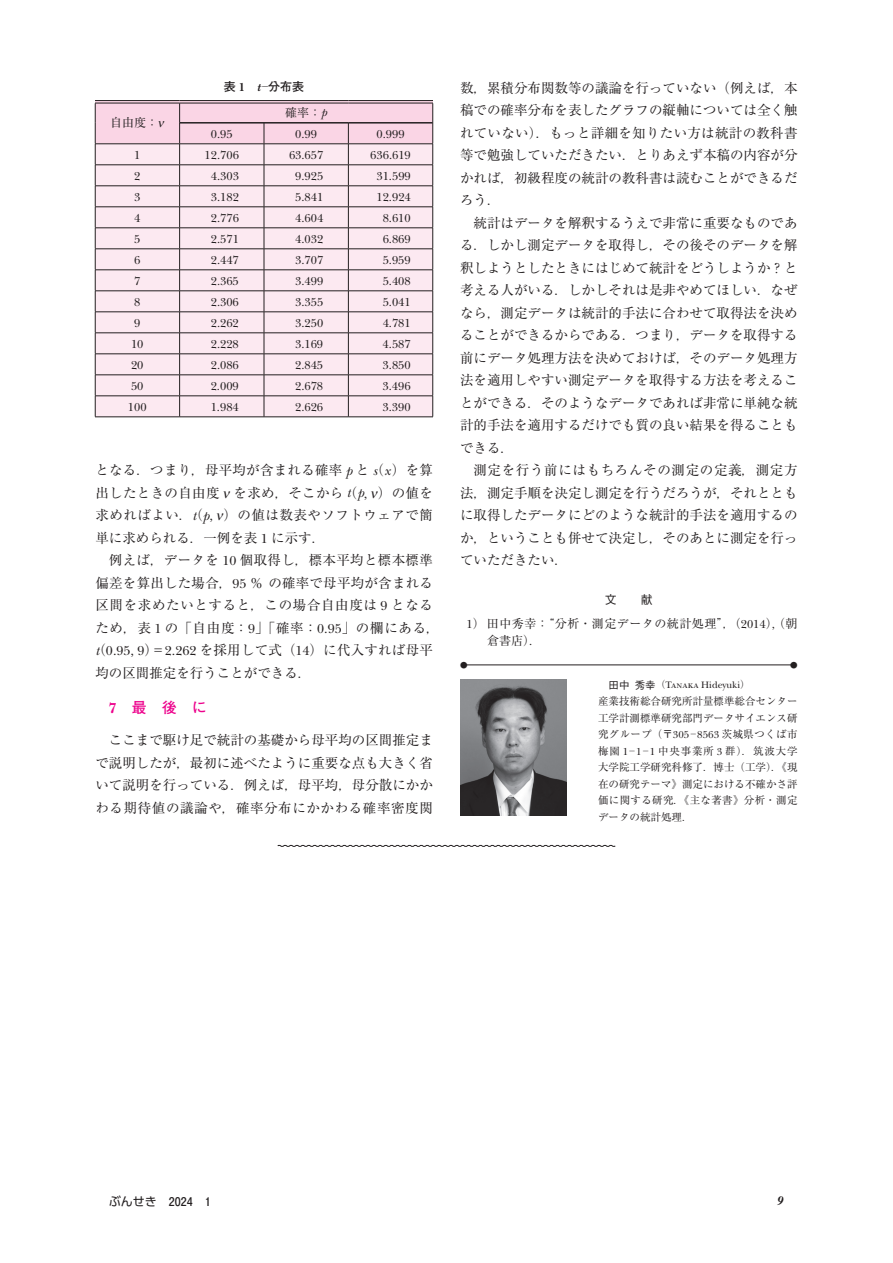
<style>
.page{position:relative;width:893px;height:1263px;background:#fff}
.page>*{position:absolute;margin:0;border:0;box-sizing:border-box;transform-origin:0 0}
.t1{font:700 15px "Futo Go B101 Pr 6";color:#ed028c}
.t2{font:13.5px/22.5px "Ryumin Pr 6";color:#231f20;text-align:justify}
.t3{font:13.5px/22.5px "Ryumin Pr 6";letter-spacing:.02em;color:#231f20}
.t4{font:italic 700 12.75px "Times LT Std";color:#231f20}
.t5{font:12px "New Baskerville Std";color:#231f20}
.t6{font:12px/17.2px "Ryumin Pr 6";letter-spacing:.04em;color:#231f20}
.t7{font:700 12px "Futo Go B101 Pr 6";color:#231f20}
.t8{font:500 12px "Gothic BBB Pr 6";color:#231f20}
.t9{font:10.5px/16.5px "Ryumin Pr 6";color:#231f20;text-align:justify}
.t10{font:9.75px "New Baskerville Std";color:#231f20}
.t11{font:7.5px "Ryumin Pr 6";color:#231f20}
.s1{font-family:"Ryumin Pro"}
.s2{font-family:"New Baskerville Std"}
.s3{font-family:"New Baskerville Std";font-style:italic}
.s4{font-family:"Gothic BBB Pr 6";font-weight:500;font-size:10.5px}
.s5{font-family:"UD Shin Go Pr 6";font-weight:400}
</style>
<div class="page">
<hr style="left:461px;top:665px;width:335px;height:1px;background:#231f20">
<img style="left:460px;top:679px;width:106px;height:137px">
<hr style="left:95px;top:100px;width:85px;height:3px;background:#fad5e5">
<hr style="left:180px;top:100px;width:84px;height:3px;background:#fad5e5">
<hr style="left:264px;top:100px;width:84px;height:3px;background:#fad5e5">
<hr style="left:348px;top:100px;width:85px;height:3px;background:#fad5e5">
<hr style="left:95px;top:417px;width:85px;height:1px;background:#231f20">
<hr style="left:180px;top:417px;width:84px;height:1px;background:#231f20">
<hr style="left:264px;top:417px;width:84px;height:1px;background:#231f20">
<hr style="left:348px;top:417px;width:85px;height:1px;background:#231f20">
<hr style="left:95px;top:100px;width:85px;height:1px;background:#231f20">
<hr style="left:180px;top:100px;width:84px;height:1px;background:#231f20">
<hr style="left:264px;top:100px;width:84px;height:1px;background:#231f20">
<hr style="left:348px;top:100px;width:85px;height:1px;background:#231f20">
<svg style="left:277px;top:844px;width:339px;height:3px"></svg>
<svg style="left:95px;top:102px;width:338px;height:315px;background:#e5d1d9"></svg>
<p class="t6" style="left:110px;top:114px;width:49px">自由度<span class="s1">：</span></p>
<p class="t7" style="left:224px;top:77px;width:82px">表 <span class="s2">1</span> <span class="s3">t</span>─分布表</p>
<p class="t6" style="left:285px;top:103px;width:43px">確率<span class="s1">：</span><span class="s3">p</span></p>
<p class="t5" style="left:211px;top:127px;width:23px">0.95</p>
<p class="t5" style="left:295px;top:127px;width:23px">0.99</p>
<p class="t5" style="left:376px;top:127px;width:30px">0.999</p>
<p class="t5" style="left:134px;top:148px;width:8px">1</p>
<p class="t5" style="left:205px;top:148px;width:36px">12.706</p>
<p class="t5" style="left:289px;top:148px;width:36px">63.657</p>
<p class="t5" style="left:370px;top:148px;width:42px">636.619</p>
<p class="t5" style="left:134px;top:169px;width:8px">2</p>
<p class="t5" style="left:211px;top:169px;width:30px">4.303</p>
<p class="t5" style="left:295px;top:169px;width:30px">9.925</p>
<p class="t5" style="left:376px;top:169px;width:36px">31.599</p>
<p class="t5" style="left:134px;top:190px;width:8px">3</p>
<p class="t5" style="left:211px;top:190px;width:30px">3.182</p>
<p class="t5" style="left:295px;top:190px;width:30px">5.841</p>
<p class="t5" style="left:376px;top:190px;width:36px">12.924</p>
<p class="t5" style="left:134px;top:211px;width:8px">4</p>
<p class="t5" style="left:211px;top:211px;width:30px">2.776</p>
<p class="t5" style="left:295px;top:211px;width:30px">4.604</p>
<p class="t5" style="left:383px;top:211px;width:30px">8.610</p>
<p class="t5" style="left:134px;top:232px;width:8px">5</p>
<p class="t5" style="left:211px;top:232px;width:30px">2.571</p>
<p class="t5" style="left:295px;top:232px;width:30px">4.032</p>
<p class="t5" style="left:383px;top:232px;width:30px">6.869</p>
<p class="t5" style="left:134px;top:253px;width:8px">6</p>
<p class="t5" style="left:211px;top:253px;width:30px">2.447</p>
<p class="t5" style="left:295px;top:253px;width:30px">3.707</p>
<p class="t5" style="left:383px;top:253px;width:30px">5.959</p>
<p class="t5" style="left:134px;top:274px;width:8px">7</p>
<p class="t5" style="left:211px;top:274px;width:30px">2.365</p>
<p class="t5" style="left:295px;top:274px;width:30px">3.499</p>
<p class="t5" style="left:383px;top:274px;width:30px">5.408</p>
<p class="t5" style="left:134px;top:295px;width:8px">8</p>
<p class="t5" style="left:211px;top:295px;width:30px">2.306</p>
<p class="t5" style="left:295px;top:295px;width:30px">3.355</p>
<p class="t5" style="left:383px;top:295px;width:30px">5.041</p>
<p class="t5" style="left:134px;top:316px;width:8px">9</p>
<p class="t5" style="left:211px;top:316px;width:30px">2.262</p>
<p class="t5" style="left:295px;top:316px;width:30px">3.250</p>
<p class="t5" style="left:383px;top:316px;width:30px">4.781</p>
<p class="t5" style="left:131px;top:337px;width:14px">10</p>
<p class="t5" style="left:211px;top:337px;width:30px">2.228</p>
<p class="t5" style="left:295px;top:337px;width:30px">3.169</p>
<p class="t5" style="left:383px;top:337px;width:30px">4.587</p>
<p class="t5" style="left:131px;top:358px;width:14px">20</p>
<p class="t5" style="left:211px;top:358px;width:30px">2.086</p>
<p class="t5" style="left:295px;top:358px;width:30px">2.845</p>
<p class="t5" style="left:383px;top:358px;width:30px">3.850</p>
<p class="t5" style="left:131px;top:379px;width:14px">50</p>
<p class="t5" style="left:211px;top:379px;width:30px">2.009</p>
<p class="t5" style="left:295px;top:379px;width:30px">2.678</p>
<p class="t5" style="left:383px;top:379px;width:30px">3.496</p>
<p class="t5" style="left:128px;top:400px;width:20px">100</p>
<p class="t5" style="left:211px;top:400px;width:30px">1.984</p>
<p class="t5" style="left:295px;top:400px;width:30px">2.626</p>
<p class="t5" style="left:383px;top:400px;width:30px">3.390</p>
<p class="t2" style="left:95px;top:458px;width:339px">となる<span class="s1">．</span>つまり<span class="s1">，</span>母平均が含まれる確率 <span class="s3">p</span> と<span class="s1">（</span><span class="s3">s x</span><span class="s1">）</span>を算出したときの自由度 を求め<span class="s1">，</span>そこから<span class="s1">（</span><span class="s3">t p</span><span class="s2">,</span> <span class="s1">）</span>の値を求めればよい<span class="s1">．（</span><span class="s3">t p</span><span class="s2">,</span> <span class="s1">）</span>の値は数表やソフトウェアで簡単に求められる<span class="s1">．</span>一例を表 <span class="s2">1</span> に示す<span class="s1">．</span></p>
<p class="t3" style="left:92px;top:548px;width:349px;text-indent:16px">例えば<span class="s1">，</span>データを <span class="s2">10</span> 個取得し<span class="s1">，</span>標本平均と標本標準偏差を算出した場合<span class="s1">，</span><span class="s2">95</span> ％の確率で母平均が含まれる区間を求めたいとすると<span class="s1">，</span>この場合自由度は <span class="s2">9</span> となるため<span class="s1">，</span>表 <span class="s2">1</span> の<span class="s1">「</span>自由度<span class="s1">：</span><span class="s2">9</span><span class="s1">」「</span>確率<span class="s1">：</span><span class="s2">0.95</span><span class="s1">」</span>の欄にある<span class="s1">，（</span><span class="s3">t</span> <span class="s2">0.95, 9</span><span class="s1">）</span>＝<span class="s2">2.262</span> を採用して式<span class="s1">（</span><span class="s2">14</span><span class="s1">）</span>に代入すれば母平均の区間推定を行うことができる<span class="s1">．</span></p>
<p class="t1" style="left:109px;top:695px;width:99px"><span class="s2">7</span>　最　後　に</p>
<p class="t2" style="left:95px;top:728px;width:339px;text-indent:14px">ここまで駆け足で統計の基礎から母平均の区間推定まで説明したが<span class="s1">，</span>最初に述べたように重要な点も大きく省いて説明を行っている<span class="s1">．</span>例えば<span class="s1">，</span>母平均<span class="s1">，</span>母分散にかかわる期待値の議論や<span class="s1">，</span>確率分布にかかわる確率密度関</p>
<p class="t2" style="left:460px;top:76px;width:339px">数<span class="s1">，</span>累積分布関数等の議論を行っていない<span class="s1">（</span>例えば<span class="s1">，</span>本稿での確率分布を表したグラフの縦軸については全く触れていない<span class="s1">）．</span>もっと詳細を知りたい方は統計の教科書等で勉強していただきたい<span class="s1">．</span>とりあえず本稿の内容が分かれば<span class="s1">，</span>初級程度の統計の教科書は読むことができるだろう<span class="s1">．</span></p>
<p class="t2" style="left:460px;top:211px;width:339px;text-indent:14px">統計はデータを解釈するうえで非常に重要なものである<span class="s1">．</span>しかし測定データを取得し<span class="s1">，</span>その後そのデータを解釈しようとしたときにはじめて統計をどうしようか<span class="s1">？</span>と考える人がいる<span class="s1">．</span>しかしそれは是非やめてほしい<span class="s1">．</span>なぜなら<span class="s1">，</span>測定データは統計的手法に合わせて取得法を決めることができるからである<span class="s1">．</span>つまり<span class="s1">，</span>データを取得する前にデータ処理方法を決めておけば<span class="s1">，</span>そのデータ処理方法を適用しやすい測定データを取得する方法を考えることができる<span class="s1">．</span>そのようなデータであれば非常に単純な統計的手法を適用するだけでも質の良い結果を得ることもできる<span class="s1">．</span></p>
<p class="t2" style="left:460px;top:458px;width:339px;text-indent:14px">測定を行う前にはもちろんその測定の定義<span class="s1">，</span>測定方法<span class="s1">，</span>測定手順を決定し測定を行うだろうが<span class="s1">，</span>それとともに取得したデータにどのような統計的手法を適用するのか<span class="s1">，</span>ということも併せて決定し<span class="s1">，</span>そのあとに測定を行っていただきたい<span class="s1">．</span></p>
<p class="t8" style="left:605px;top:590px;width:49px">文　　献</p>
<p class="t6" style="left:487px;top:614px;width:312px;text-indent:-21px"><span class="s2">1</span><span class="s1">）</span>田中秀幸<span class="s1">：“</span>分析<span class="s1">・</span>測定データの統計処理<span class="s1">”，（</span><span class="s2">2014</span><span class="s1">）</span><span class="s2">,</span> <span class="s1">（</span>朝倉書店<span class="s1">）</span><span class="s2">.</span></p>
<p class="t11" style="left:460px;top:659px;width:9px">●</p>
<p class="t11" style="left:790px;top:659px;width:9px">●</p>
<p class="t10" style="left:608px;top:679px;width:143px"><span class="s4">田中 秀幸</span><span class="s1">（</span>Tanaka Hideyuki<span class="s1">）</span></p>
<p class="t9" style="left:598px;top:692px;width:201px">産業技術総合研究所計量標準総合センター工学計測標準研究部門データサイエンス研究グループ<span class="s1">（</span>〒<span class="s2">305</span>─ <span class="s2">8563</span> 茨城県つくば市梅園 <span class="s2">1</span>─ <span class="s2">1</span>─ <span class="s2">1</span> 中央事業所 <span class="s2">3</span> 群<span class="s1">）．</span>筑波大学大学院工学研究科修了<span class="s1">．</span>博士<span class="s1">（</span>工学<span class="s1">）．《</span>現在の研究テーマ<span class="s1">》</span>測定における不確かさ評価に関する研究<span class="s1">．《</span>主な著書<span class="s1">》</span>分析<span class="s1">・</span>測定データの統計処理<span class="s1">．</span></p>
<p class="t7" style="left:109px;top:1191px;width:103px"><span class="s5">ぶんせき</span>　2024　1</p>
<p class="t4" style="left:778px;top:1193px;width:8px">9</p>
</div>
